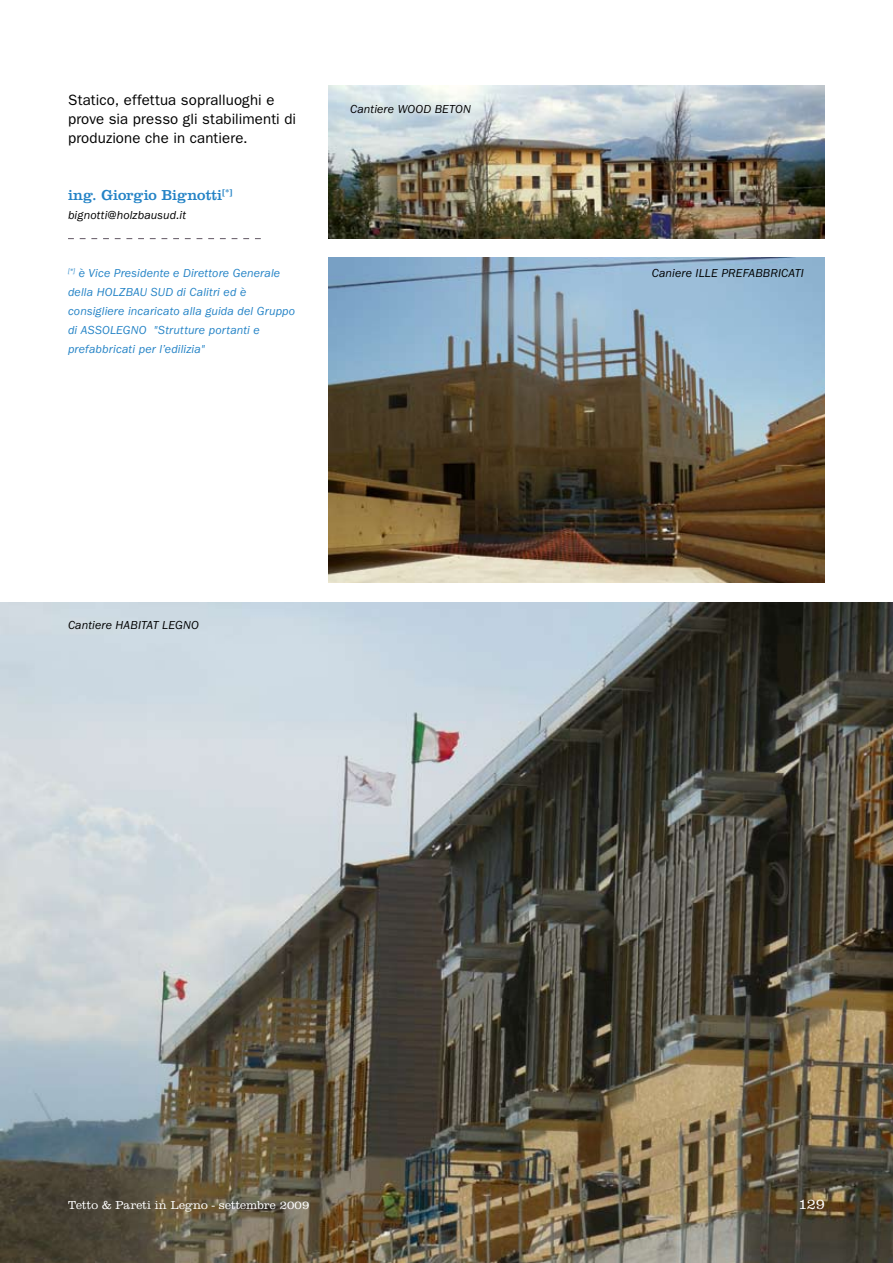
<style>
.page{position:relative;width:893px;height:1263px;background:#fff}
.page>*{position:absolute;margin:0;border:0;box-sizing:border-box;transform-origin:0 0}
.t1{font:15px/19.2px "ITC Franklin Gothic Std";letter-spacing:.01em;color:#000}
.t2{font:15px "Clarendon LT Std";letter-spacing:-.005em;color:#2483c6}
.t3{font:300 15px "Clarendon LT Std";color:#fff}
.t4{font:italic 12px/19.2px "ITC Franklin Gothic Std";letter-spacing:.015em;color:#2483c6}
.t5{font:italic 12px "ITC Franklin Gothic Std";letter-spacing:.01em;color:#000}
.t6{font:300 12px "Clarendon LT Std";color:#fff}
</style>
<div class="page">
<img style="left:0;top:602px;width:893px;height:661px">
<img style="left:329px;top:86px;width:496px;height:153px">
<img style="left:329px;top:258px;width:496px;height:325px">
<svg style="left:68px;top:238px;width:193px;height:1px"></svg>
<p class="t1" style="left:68px;top:90px;width:230px">Statico, effettua sopralluoghi e prove sia presso gli stabilimenti di produzione che in cantiere.</p>
<p class="t2" style="left:68px;top:187px;width:166px">ing. Giorgio Bignotti<sup>[*]</sup></p>
<p class="t5" style="left:68px;top:209px;width:120px">bignotti@holzbausud.it</p>
<p class="t5" style="left:350px;top:102px;width:122px">Cantiere WOOD BETON</p>
<p class="t4" style="left:68px;top:263px;width:229px"><sup>[*]</sup> è Vice Presidente e Direttore Generale della HOLZBAU SUD di Calitri ed è consigliere incaricato alla guida del Gruppo di ASSOLEGNO "Strutture portanti e prefabbricati per l’edilizia"</p>
<p class="t5" style="left:652px;top:266px;width:153px">Caniere ILLE PREFABBRICATI</p>
<p class="t5" style="left:68px;top:619px;width:132px">Cantiere HABITAT LEGNO</p>
<p class="t6" style="left:68px;top:1198px;width:243px">Tetto &amp; Pareti in Legno - settembre 2009</p>
<p class="t3" style="left:798px;top:1195px;width:28px">129</p>
</div>
